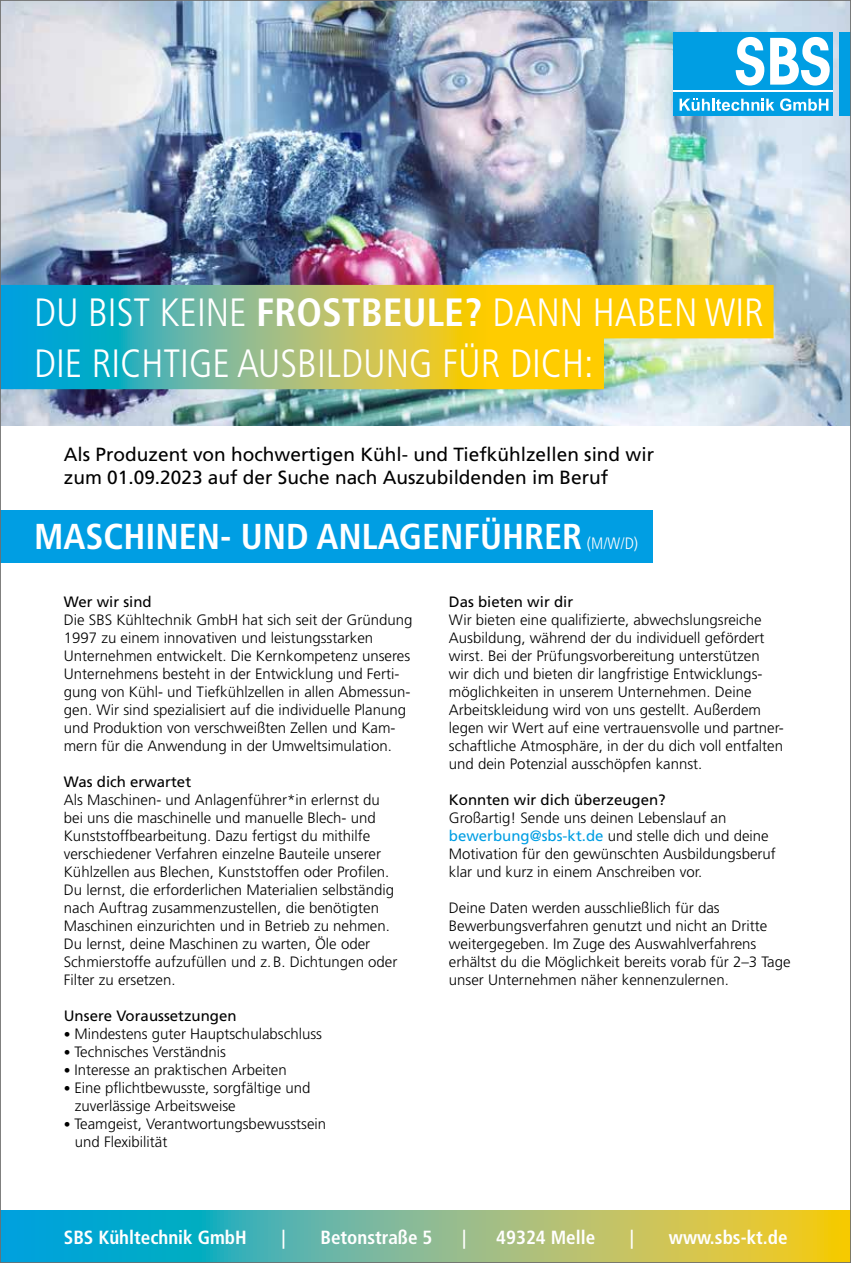
<style>
.page{position:relative;width:851px;height:1263px;background:#fff}
.page>*{position:absolute;margin:0;border:0;box-sizing:border-box;transform-origin:0 0}
.t1{font:300 condensed 39.45px/50.7px "Frutiger";color:#fff}
.t2{font:700 condensed 36px "Frutiger";color:#fff}
.t3{font:19.05px/22.8px "Frutiger";color:#000}
.t4{font:700 condensed 19.05px "Frutiger";color:#fff}
.t5{font:300 15px/18px "Frutiger";color:#000}
.t6{font:15px "Frutiger";color:#000}
.s1{font-weight:700}
.s2{font-weight:300;font-size:16.5px}
.s3{font-size:13.5px}
.s4{font-weight:400;color:#009ee3}
</style>
<div class="page">
<img style="left:2px;top:2px;width:846px;height:423px">
<div style="left:0;top:510px;width:652px;height:53px;background:#009ee3"></div>
<svg style="left:2px;top:285px;width:771px;height:104px;background:#a8c26b"></svg>
<div style="left:673px;top:33px;width:159px;height:83px;background:#009ee3"></div>
<svg style="left:735px;top:37px;width:29px;height:49px"></svg>
<svg style="left:770px;top:37px;width:59px;height:49px"></svg>
<div style="left:839px;top:33px;width:11px;height:83px;background:#009ee3"></div>
<svg style="left:679px;top:98px;width:95px;height:13px"></svg>
<svg style="left:780px;top:98px;width:48px;height:13px"></svg>
<hr style="left:673px;top:90px;width:159px;height:1px;background:#fff">
<svg style="left:2px;top:1211px;width:846px;height:50px;background:#7bb88b"></svg>
<h1 class="t1" style="left:34px;top:288px;width:731px">DU BIST KEINE <span class="s1">FROSTBEULE?</span> DANN HABEN WIR<br>DIE RICHTIGE AUSBILDUNG FÜR DICH:</h1>
<p class="t3" style="left:64px;top:443px;width:591px">Als Produzent von hochwertigen Kühl- und Tiefkühlzellen sind wir zum 01.09.2023 auf der Suche nach Auszubildenden im Beruf</p>
<h2 class="t2" style="left:34px;top:516px;width:605px">MASCHINEN- UND ANLAGENFÜHRER <span class="s2">(M/W/D)</span></h2>
<p class="t6" style="left:64px;top:593px;width:89px">Wer wir sind</p>
<p class="t5" style="left:64px;top:611px;width:350px">Die SBS Kühltechnik GmbH hat sich seit der Gründung 1997 zu einem innovativen und leistungsstarken Unternehmen entwickelt. Die Kernkompetenz unseres Unternehmens besteht in der Entwicklung und Ferti&shy;gung von Kühl- und Tiefkühlzellen in allen Abmessun&shy;gen. Wir sind spezialisiert auf die individuelle Planung und Produktion von verschweißten Zellen und Kam&shy;mern für die Anwendung in der Umweltsimulation.</p>
<p class="t6" style="left:64px;top:773px;width:129px">Was dich erwartet</p>
<p class="t5" style="left:64px;top:791px;width:335px">Als Maschinen- und Anlagenführer*in erlernst du bei uns die maschinelle und manuelle Blech- und Kunststoffbearbeitung. Dazu fertigst du mithilfe verschiedener Verfahren einzelne Bauteile unserer Kühlzellen aus Blechen, Kunststoffen oder Profilen.<br>Du lernst, die erforderlichen Materialien selbständig nach Auftrag zusammenzustellen, die benötigten Maschinen einzurichten und in Betrieb zu nehmen.<br>Du lernst, deine Maschinen zu warten, Öle oder Schmierstoffe aufzufüllen und z.B. Dichtungen oder Filter zu ersetzen.</p>
<p class="t6" style="left:64px;top:1007px;width:174px">Unsere Voraussetzungen</p>
<p class="t5" style="left:64px;top:1025px;width:260px"><span class="s3">•</span> Mindestens guter Hauptschulabschluss</p>
<p class="t5" style="left:64px;top:1043px;width:164px"><span class="s3">•</span> Technisches Verständnis</p>
<p class="t5" style="left:64px;top:1061px;width:224px"><span class="s3">•</span> Interesse an praktischen Arbeiten</p>
<p class="t5" style="left:75px;top:1079px;width:237px;text-indent:-11px"><span class="s3">•</span> Eine pflichtbewusste, sorgfältige und zuverlässige Arbeitsweise</p>
<p class="t5" style="left:75px;top:1115px;width:253px;text-indent:-11px"><span class="s3">•</span> Teamgeist, Verantwortungsbewusstsein und Flexibilität</p>
<p class="t6" style="left:449px;top:593px;width:126px">Das bieten wir dir</p>
<p class="t5" style="left:449px;top:611px;width:336px">Wir bieten eine qualifizierte, abwechslungsreiche Ausbildung, während der du individuell gefördert wirst. Bei der Prüfungsvorbereitung unterstützen<br>wir dich und bieten dir langfristige Entwicklungs&shy;möglichkeiten in unserem Unternehmen. Deine Arbeitskleidung wird von uns gestellt. Außerdem legen wir Wert auf eine vertrauensvolle und partner&shy;schaftliche Atmosphäre, in der du dich voll entfalten und dein Potenzial ausschöpfen kannst.</p>
<p class="t6" style="left:449px;top:791px;width:218px">Konnten wir dich überzeugen?</p>
<p class="t5" style="left:449px;top:809px;width:328px">Großartig! Sende uns deinen Lebenslauf an <span class="s4">bewerbung@sbs-kt.de</span> und stelle dich und deine Motivation für den gewünschten Ausbildungsberuf klar und kurz in einem Anschreiben vor.</p>
<p class="t5" style="left:449px;top:899px;width:343px">Deine Daten werden ausschließlich für das Bewerbungsverfahren genutzt und nicht an Dritte weitergegeben. Im Zuge des Auswahlverfahrens erhältst du die Möglichkeit bereits vorab für 2–3 Tage unser Unternehmen näher kennenzulernen.</p>
<p class="t4" style="left:64px;top:1226px;width:184px">SBS Kühltechnik GmbH</p>
<p class="t4" style="left:281px;top:1226px;width:6px">|</p>
<p class="t4" style="left:320px;top:1226px;width:114px">Betonstraße 5</p>
<p class="t4" style="left:462px;top:1226px;width:6px">|</p>
<p class="t4" style="left:496px;top:1226px;width:100px">49324 Melle</p>
<p class="t4" style="left:630px;top:1226px;width:6px">|</p>
<p class="t4" style="left:668px;top:1226px;width:120px">www.sbs-kt.de</p>
</div>
